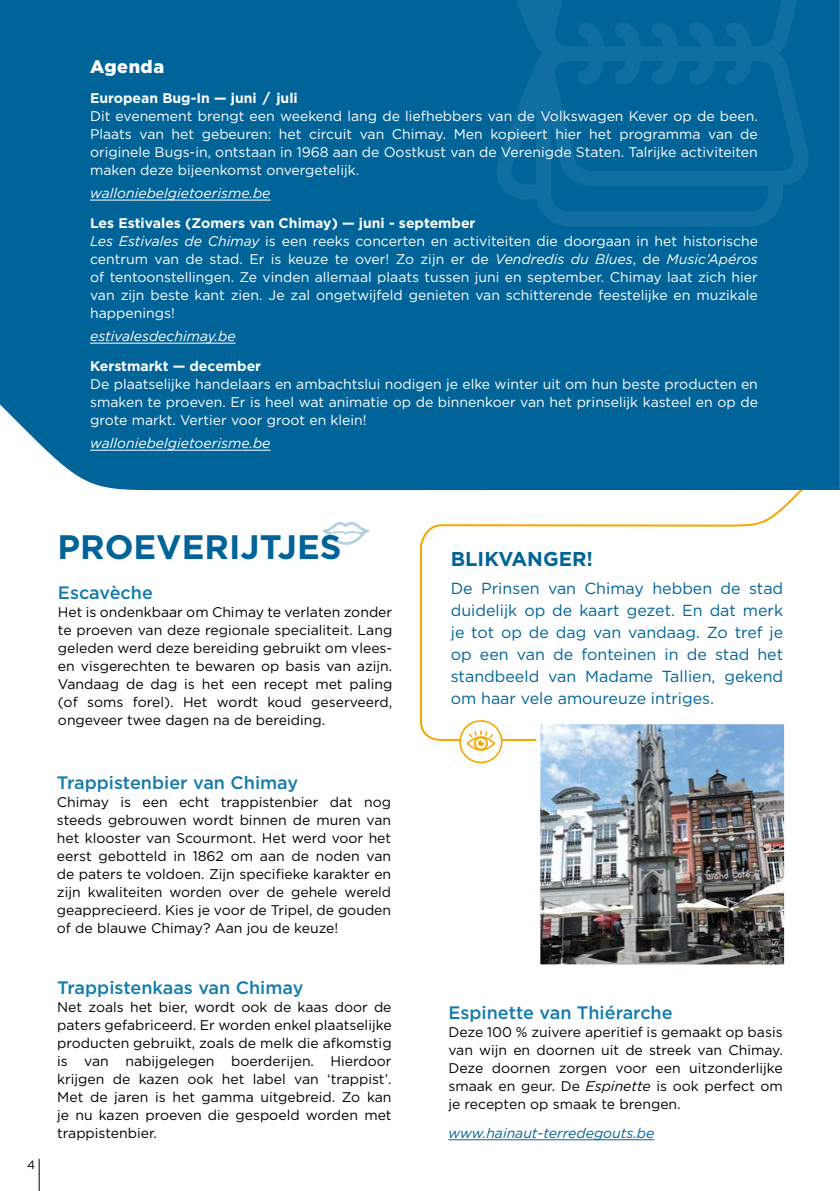
<style>
.page{position:relative;width:840px;height:1191px;background:#fff}
.page>*{position:absolute;margin:0;border:0;box-sizing:border-box;transform-origin:0 0}
.t1{font:700 34px "Gotham";color:#006499}
.t2{font:700 20px "Gotham";color:#006499}
.t3{font:500 18px "Gotham";color:#147cac}
.t4{font:900 18px "Gotham";letter-spacing:.03em;color:#fff}
.t5{font:16px/22px "Gotham";color:#006499;text-align:justify}
.t6{font:14px/18px "Gotham";color:#000;text-align:justify}
.t7{font:14px/18px "Gotham";color:#fff;text-align:justify}
.t8{font:italic 14px "Gotham";color:#fff}
.t9{font:700 14px "Gotham";color:#fff}
.t10{font:italic 14px "Gotham";color:#006499}
.t11{font:12px "Gotham";color:#000}
.t12{font:8px "Gotham";color:#fff}
.s1{font-weight:700}
.s2{font-style:italic}
</style>
<div class="page">
<svg style="left:420px;top:491px;width:382px;height:251px"></svg>
<div style="left:460px;top:721px;width:41px;height:41px;background:#fff;border-radius:50%"></div>
<div style="left:459px;top:720px;width:43px;height:43px;border:2px solid #f7a600;border-radius:50%"></div>
<div style="left:473px;top:736px;width:14px;height:14px;border:2px solid #f7a600;border-radius:50%"></div>
<div style="left:466px;top:736px;width:29px;height:14px;border:2px solid #f7a600;border-radius:50%"></div>
<svg style="left:467px;top:730px;width:27px;height:16px"></svg>
<div style="left:0;top:0;width:839px;height:491px;background:#006499"></div>
<svg style="left:496px;top:0;width:312px;height:226px;background:#05679b"></svg>
<hr style="left:90px;top:200px;width:180px;height:1px;background:#fff">
<hr style="left:90px;top:343px;width:145px;height:1px;background:#fff">
<hr style="left:90px;top:450px;width:180px;height:1px;background:#fff">
<img style="left:534px;top:718px;width:255px;height:247px">
<hr style="left:448px;top:1139px;width:206px;height:1px;background:#006499">
<svg style="left:323px;top:522px;width:46px;height:23px"></svg>
<hr style="left:39px;top:1158px;width:1px;height:33px;background:#000">
<p class="t4" style="left:90px;top:56px;width:75px">Agenda</p>
<p class="t9" style="left:90px;top:88px;width:209px">European Bug-In — juni / juli</p>
<p class="t7" style="left:90px;top:106px;width:669px">Dit evenement brengt een weekend lang de liefhebbers van de Volkswagen Kever op de been.<br>Plaats van het gebeuren: het circuit van Chimay. Men kopieert hier het programma van de originele Bugs-in, ontstaan in 1968 aan de Oostkust van de Verenigde Staten. Talrijke activiteiten maken deze bijeenkomst onvergetelijk.</p>
<p class="t8" style="left:90px;top:184px;width:182px">walloniebelgietoerisme.be</p>
<p class="t7" style="left:90px;top:213px;width:669px;text-align:left"><span class="s1">Les Estivales (Zomers van Chimay) — juni - september<br></span><span class="s2">Les Estivales de Chimay</span> is een reeks concerten en activiteiten die doorgaan in het historische centrum van de stad. Er is keuze te over! Zo zijn er de <span class="s2">Vendredis du Blues</span>, de <span class="s2">Music’Apéros </span>of tentoonstellingen. Ze vinden allemaal plaats tussen juni en september. Chimay laat zich hier van zijn beste kant zien. Je zal ongetwijfeld genieten van schitterende feestelijke en muzikale happenings!</p>
<p class="t8" style="left:90px;top:327px;width:147px">estivalesdechimay.be</p>
<p class="t9" style="left:90px;top:356px;width:172px">Kerstmarkt — december</p>
<p class="t7" style="left:90px;top:374px;width:669px">De plaatselijke handelaars en ambachtslui nodigen je elke winter uit om hun beste producten en smaken te proeven. Er is heel wat animatie op de binnenkoer van het prinselijk kasteel en op de grote markt. Vertier voor groot en klein!</p>
<p class="t8" style="left:90px;top:434px;width:182px">walloniebelgietoerisme.be</p>
<p class="t11" style="left:27px;top:1156px;width:10px">4</p>
<h1 class="t1" style="left:57px;top:524px;width:285px">PROEVERIJTJES</h1>
<p class="t3" style="left:58px;top:581px;width:96px">Escavèche</p>
<p class="t6" style="left:58px;top:603px;width:336px">Het is ondenkbaar om Chimay te verlaten zonder te proeven van deze regionale specialiteit. Lang geleden werd deze bereiding gebruikt om vlees&shy;en visgerechten te bewaren op basis van azijn.<br>Vandaag de dag is het een recept met paling (of soms forel). Het wordt koud geserveerd, ongeveer twee dagen na de bereiding.</p>
<p class="t3" style="left:57px;top:770px;width:243px">Trappistenbier van Chimay</p>
<p class="t6" style="left:57px;top:792px;width:336px">Chimay is een echt trappistenbier dat nog steeds gebrouwen wordt binnen de muren van het klooster van Scourmont. Het werd voor het eerst gebotteld in 1862 om aan de noden van de paters te voldoen. Zijn specifieke karakter en zijn kwaliteiten worden over de gehele wereld geapprecieerd. Kies je voor de Tripel, de gouden of de blauwe Chimay? Aan jou de keuze!</p>
<p class="t3" style="left:57px;top:975px;width:247px">Trappistenkaas van Chimay</p>
<p class="t6" style="left:57px;top:997px;width:336px">Net zoals het bier, wordt ook de kaas door de paters gefabriceerd. Er worden enkel plaatselijke producten gebruikt, zoals de melk die afkomstig is van nabijgelegen boerderijen. Hierdoor krijgen de kazen ook het label van ‘trappist’.<br>Met de jaren is het gamma uitgebreid. Zo kan je nu kazen proeven die gespoeld worden met trappistenbier.</p>
<h2 class="t2" style="left:450px;top:546px;width:144px">BLIKVANGER!</h2>
<p class="t5" style="left:450px;top:577px;width:334px">De Prinsen van Chimay hebben de stad duidelijk op de kaart gezet. En dat merk je tot op de dag van vandaag. Zo tref je op een van de fonteinen in de stad het standbeeld van Madame Tallien, gekend om haar vele amoureuze intriges.</p>
<p class="t12" style="left:769px;top:955px;width:18px;rotate:-90deg">© SI</p>
<p class="t3" style="left:448px;top:1000px;width:226px">Espinette van Thiérarche</p>
<p class="t6" style="left:448px;top:1022px;width:336px">Deze 100 % zuivere aperitief is gemaakt op basis van wijn en doornen uit de streek van Chimay.<br>Deze doornen zorgen voor een uitzonderlijke smaak en geur. De <span class="s2">Espinette</span> is ook perfect om je recepten op smaak te brengen.</p>
<p class="t10" style="left:448px;top:1124px;width:207px">www.hainaut-terredegouts.be</p>
</div>
